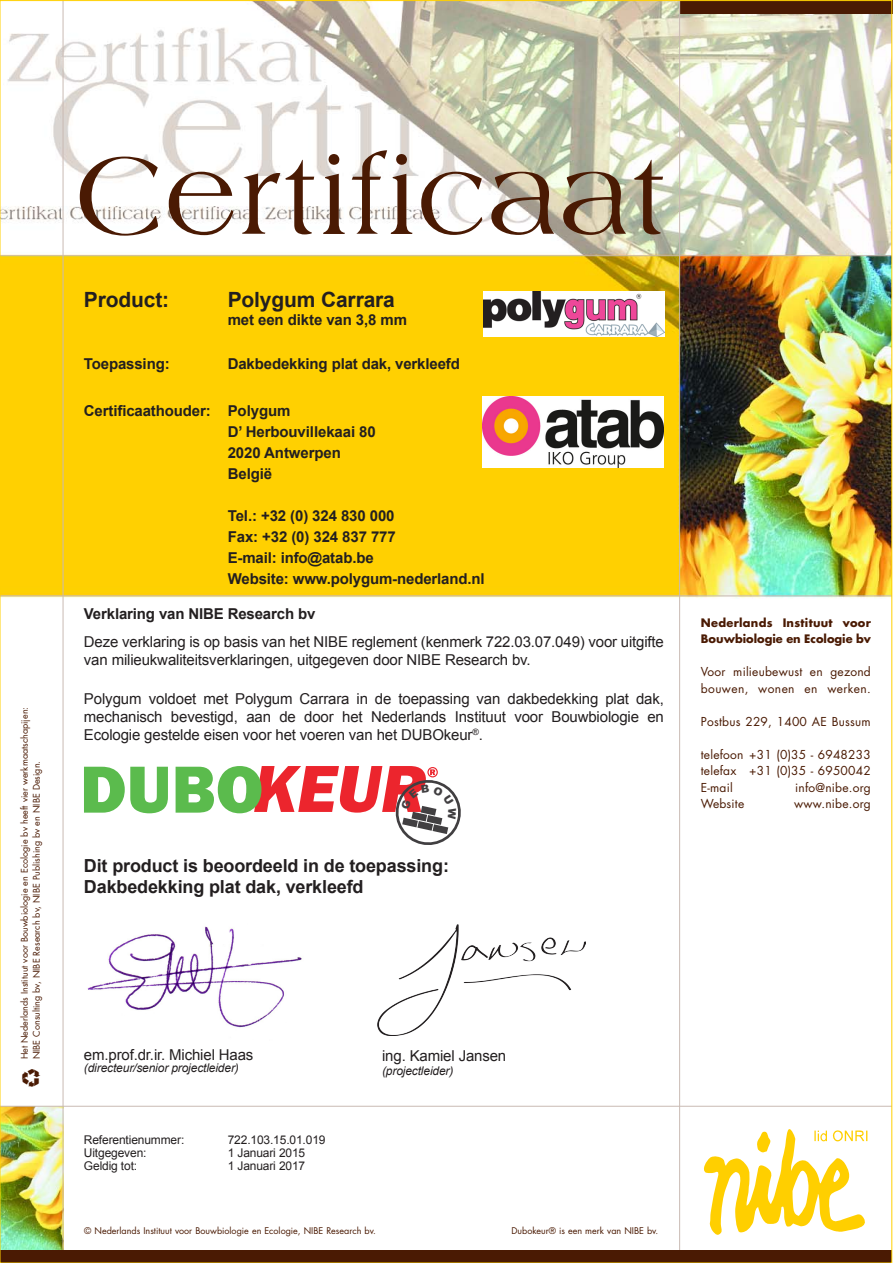
<style>
.page{position:relative;width:893px;height:1263px;background:#fff}
.page>*{position:absolute;margin:0;border:0;box-sizing:border-box;transform-origin:0 0}
.t1{font:118.05px "Amphion";color:#4a1a03}
.t2{font:700 21px "Arial";letter-spacing:-.005em;color:#231f20}
.t3{font:700 18px/21.6px "Arial";letter-spacing:-.01em;color:#231f20}
.t4{font:18px "Recycle";color:#4a1a03}
.t5{font:15px/18px "Arial";letter-spacing:-.01em;color:#231f20}
.t6{font:700 15px/21px "Arial";letter-spacing:-.01em;color:#231f20}
.t7{font:12px/16.5px "Futura";letter-spacing:.02em;color:#4a1a03}
.t8{font:12px "Arial";letter-spacing:-.01em;color:#231f20}
.t9{font:italic 12px "Arial";letter-spacing:-.01em;color:#231f20}
.t10{font:700 11.4px/16.5px "Futura";letter-spacing:.01em;color:#4a1a03}
.t11{font:9px/11.9px "Futura";color:#4a1a03}
</style>
<div class="page">
<img style="left:2px;top:3px;width:888px;height:1248px">
<img style="left:2px;top:1107px;width:61px;height:144px">
<div style="left:680px;top:0;width:212px;height:13px;background:#4a1a03"></div>
<svg style="left:704px;top:1129px;width:163px;height:106px"></svg>
<hr style="left:0;top:595px;width:892px;height:1px;background:#c9bab3">
<hr style="left:0;top:255px;width:892px;height:1px;background:#c9bab3">
<hr style="left:63px;top:1px;width:1px;height:1262px;background:#c9bab3">
<hr style="left:679px;top:1px;width:1px;height:1262px;background:#c9bab3">
<div style="left:0;top:1251px;width:892px;height:12px;background:#4a1a03"></div>
<hr style="left:0;top:1106px;width:892px;height:1px;background:#c9bab3">
<img style="left:483px;top:292px;width:181px;height:44px">
<img style="left:482px;top:397px;width:181px;height:71px">
<img style="left:84px;top:918px;width:229px;height:123px">
<img style="left:377px;top:925px;width:208px;height:110px">
<img style="left:261px;top:766px;width:177px;height:47px">
<img style="left:84px;top:766px;width:177px;height:47px">
<svg style="left:394px;top:775px;width:72px;height:71px"></svg>
<p class="t11" style="left:19px;top:1059px;width:354px;rotate:-90deg">Het Nederlands Instituut voor Bouwbiologie en Ecologie bv heeft vier werkmaatschapijen:<br>NIBE Consulting bv, NIBE Research bv, NIBE Publishing bv en NIBE Design.</p>
<p class="t4" style="left:22px;top:1088px;width:21px;rotate:-90deg">C</p>
<h1 class="t1" style="left:75px;top:128px;width:594px">Certificaat</h1>
<h2 class="t2" style="left:84px;top:286px;width:87px">Product:</h2>
<h2 class="t2" style="left:228px;top:286px;width:169px">Polygum Carrara</h2>
<p class="t6" style="left:228px;top:310px;width:181px">met een dikte van 3,8 mm</p>
<p class="t6" style="left:84px;top:353px;width:87px">Toepassing:</p>
<p class="t6" style="left:228px;top:353px;width:234px">Dakbedekking plat dak, verkleefd</p>
<p class="t6" style="left:228px;top:401px;width:149px;text-indent:-144px">Certificaathouder: Polygum<br>D’ Herbouvillekaai 80<br>2020 Antwerpen<br>België</p>
<p class="t6" style="left:228px;top:506px;width:258px">Tel.: +32 (0) 324 830 000<br>Fax: +32 (0) 324 837 777<br>E-mail: info@atab.be<br>Website: www.polygum-nederland.nl</p>
<p class="t6" style="left:84px;top:603px;width:233px">Verklaring van NIBE Research bv</p>
<p class="t5" style="left:84px;top:633px;width:581px">Deze verklaring is op basis van het NIBE reglement (kenmerk 722.03.07.049) voor uitgifte van milieukwaliteitsverklaringen, uitgegeven door NIBE Research bv.</p>
<p class="t5" style="left:84px;top:690px;width:581px;text-align:justify">Polygum voldoet met Polygum Carrara in de toepassing van dakbedekking plat dak, mechanisch bevestigd, aan de door het Nederlands Instituut voor Bouwbiologie en Ecologie gestelde eisen voor het voeren van het DUBOkeur<sup>®</sup>.</p>
<p class="t3" style="left:84px;top:855px;width:367px">Dit product is beoordeeld in de toepassing:<br>Dakbedekking plat dak, verkleefd</p>
<p class="t10" style="left:701px;top:614px;width:172px">Nederlands Instituut voor<br>Bouwbiologie en Ecologie bv</p>
<p class="t7" style="left:701px;top:664px;width:172px">Voor milieubewust en gezond bouwen, wonen en werken.</p>
<p class="t7" style="left:701px;top:713px;width:171px">Postbus 229, 1400 AE Bussum</p>
<p class="t7" style="left:701px;top:746px;width:171px;text-align:justify">telefoon +31 (0)35 - 6948233 telefax +31 (0)35 - 6950042<br>E-mail</p>
<p class="t7" style="left:795px;top:779px;width:77px">info@nibe.org</p>
<p class="t7" style="left:701px;top:796px;width:45px">Website</p>
<p class="t7" style="left:794px;top:796px;width:78px">www.nibe.org</p>
<p class="t5" style="left:84px;top:1046px;width:171px">em.prof.dr.ir. Michiel Haas</p>
<p class="t5" style="left:382px;top:1047px;width:126px">ing. Kamiel Jansen</p>
<p class="t9" style="left:84px;top:1060px;width:156px">(directeur/senior projectleider)</p>
<p class="t9" style="left:382px;top:1062px;width:73px">(projectleider)</p>
<p class="t8" style="left:84px;top:1132px;width:102px">Referentienummer:</p>
<p class="t8" style="left:228px;top:1132px;width:99px">722.103.15.01.019</p>
<p class="t8" style="left:84px;top:1145px;width:64px">Uitgegeven:</p>
<p class="t8" style="left:228px;top:1145px;width:79px">1 Januari 2015</p>
<p class="t8" style="left:84px;top:1158px;width:55px">Geldig tot:</p>
<p class="t8" style="left:228px;top:1158px;width:79px">1 Januari 2017</p>
<p class="t11" style="left:84px;top:1225px;width:293px">© Nederlands Instituut voor Bouwbiologie en Ecologie, NIBE Research bv.</p>
<p class="t11" style="left:511px;top:1225px;width:148px">Dubokeur® is een merk van NIBE bv.</p>
</div>
